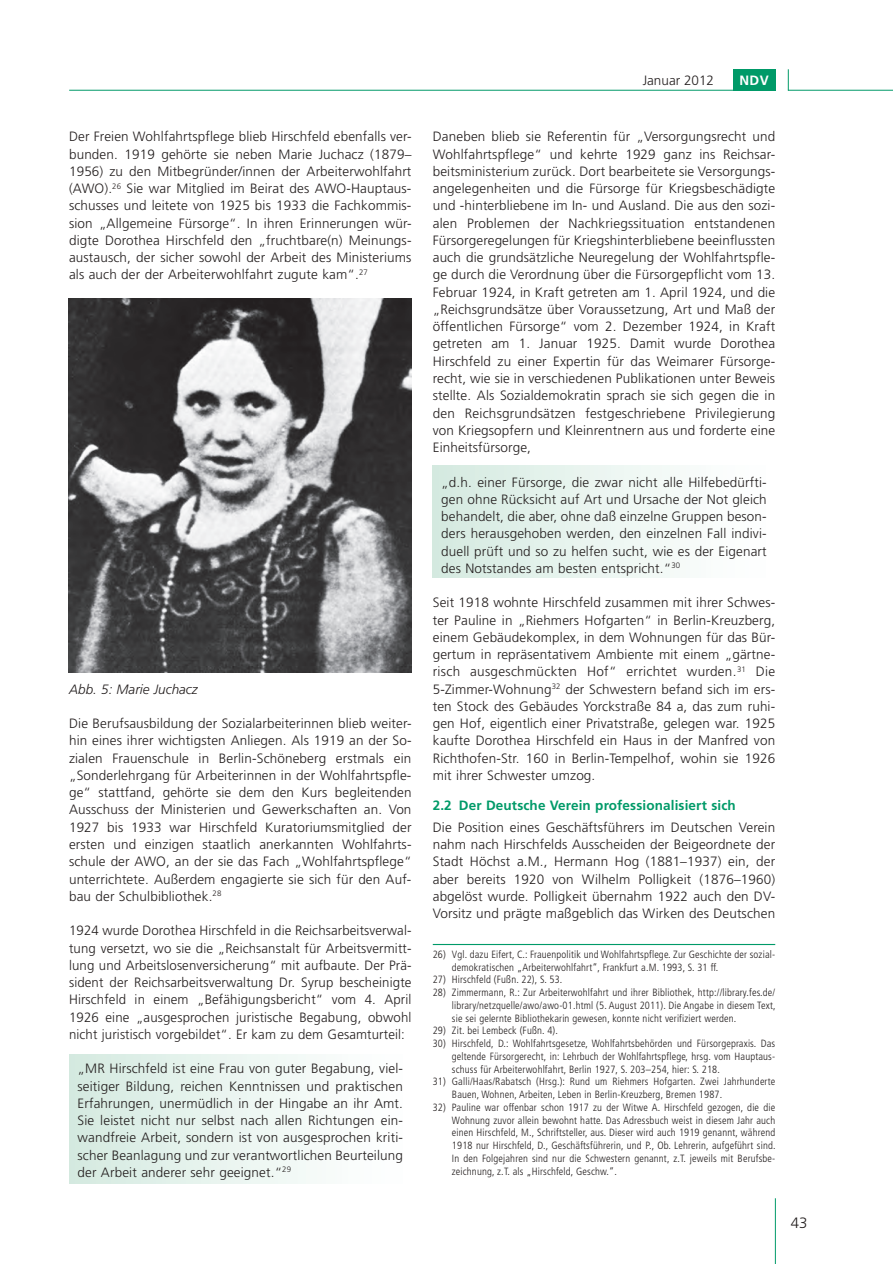
<style>
.page{position:relative;width:893px;height:1264px;background:#fff}
.page>*{position:absolute;margin:0;border:0;box-sizing:border-box;transform-origin:0 0}
.t1{font:300 15px "Frutiger LT";color:#241f1f}
.t2{font:300 13.5px/17.2px "Frutiger LT";letter-spacing:.01em;color:#241f1f;text-align:justify}
.t3{font:700 13.5px "Frutiger LT";letter-spacing:.01em;color:#009a68}
.t4{font:italic 300 13.5px "Frutiger LT";color:#241f1f}
.t5{font:700 13.5px "Frutiger LT";color:#fff}
.t6{font:300 condensed 10.5px/12.8px "Frutiger LT";letter-spacing:.015em;color:#241f1f;text-align:justify}
</style>
<div class="page">
<hr style="left:775px;top:1198px;width:1px;height:65px;background:#009a68">
<hr style="left:788px;top:90px;width:105px;height:1px;background:#009a68">
<hr style="left:69px;top:90px;width:706px;height:1px;background:#009a68">
<svg style="left:788px;top:69px;width:1px;height:22px"></svg>
<div style="left:732px;top:69px;width:43px;height:21px;background:#009a68"></div>
<div style="left:69px;top:1054px;width:342px;height:129px;background:linear-gradient(to right,#d5eae1,#fff)"></div>
<div style="left:433px;top:465px;width:342px;height:113px;background:linear-gradient(to right,#d5eae1,#fff)"></div>
<img style="left:69px;top:299px;width:342px;height:373px">
<hr style="left:433px;top:943px;width:342px;height:2px;background:#009a68">
<p class="t2" style="left:69px;top:128px;width:344px">Der Freien Wohlfahrtspflege blieb Hirschfeld ebenfalls ver&shy;bunden. 1919 gehörte sie neben Marie Juchacz (1879– 1956) zu den Mitbegründer/innen der Arbeiterwohlfahrt (AWO).<sup>26</sup> Sie war Mitglied im Beirat des AWO-Hauptaus&shy;schusses und leitete von 1925 bis 1933 die Fachkommis&shy;sion „Allgemeine Fürsorge“. In ihren Erinnerungen wür&shy;digte Dorothea Hirschfeld den „fruchtbare(n) Meinungs&shy;austausch, der sicher sowohl der Arbeit des Ministeriums als auch der der Arbeiterwohlfahrt zugute kam“.<sup>27</sup></p>
<p class="t4" style="left:69px;top:681px;width:130px">Abb. 5: Marie Juchacz</p>
<p class="t2" style="left:69px;top:715px;width:344px">Die Berufsausbildung der Sozialarbeiterinnen blieb weiter&shy;hin eines ihrer wichtigsten Anliegen. Als 1919 an der So&shy;zialen Frauenschule in Berlin-Schöneberg erstmals ein „Sonderlehrgang für Arbeiterinnen in der Wohlfahrtspfle&shy;ge“ stattfand, gehörte sie dem den Kurs begleitenden Ausschuss der Ministerien und Gewerkschaften an. Von 1927 bis 1933 war Hirschfeld Kuratoriumsmitglied der ersten und einzigen staatlich anerkannten Wohlfahrts&shy;schule der AWO, an der sie das Fach „Wohlfahrtspflege“ unterrichtete. Außerdem engagierte sie sich für den Auf&shy;bau der Schulbibliothek.<sup>28</sup></p>
<p class="t2" style="left:69px;top:922px;width:344px">1924 wurde Dorothea Hirschfeld in die Reichsarbeitsverwal&shy;tung versetzt, wo sie die „Reichsanstalt für Arbeitsvermitt&shy;lung und Arbeitslosenversicherung“ mit aufbaute. Der Prä&shy;sident der Reichsarbeitsverwaltung Dr. Syrup bescheinigte Hirschfeld in einem „Befähigungsbericht“ vom 4. April 1926 eine „ausgesprochen juristische Begabung, obwohl nicht juristisch vorgebildet“. Er kam zu dem Gesamturteil:</p>
<p class="t2" style="left:78px;top:1060px;width:327px">„MR Hirschfeld ist eine Frau von guter Begabung, viel&shy;seitiger Bildung, reichen Kenntnissen und praktischen Erfahrungen, unermüdlich in der Hingabe an ihr Amt.<br>Sie leistet nicht nur selbst nach allen Richtungen ein&shy;wandfreie Arbeit, sondern ist von ausgesprochen kriti&shy;scher Beanlagung und zur verantwortlichen Beurteilung der Arbeit anderer sehr geeignet.“<sup>29</sup></p>
<p class="t2" style="left:642px;top:72px;width:73px">Januar 2012</p>
<p class="t5" style="left:739px;top:72px;width:31px">NDV</p>
<p class="t2" style="left:433px;top:128px;width:344px">Daneben blieb sie Referentin für „Versorgungsrecht und Wohlfahrtspflege“ und kehrte 1929 ganz ins Reichsar&shy;beitsministerium zurück. Dort bearbeitete sie Versorgungs&shy;angelegenheiten und die Fürsorge für Kriegsbeschädigte und -hinterbliebene im In- und Ausland. Die aus den sozi&shy;alen Problemen der Nachkriegssituation entstandenen Fürsorgeregelungen für Kriegshinterbliebene beeinflussten auch die grundsätzliche Neuregelung der Wohlfahrtspfle&shy;ge durch die Verordnung über die Fürsorgepflicht vom 13.<br>Februar 1924, in Kraft getreten am 1. April 1924, und die „Reichsgrundsätze über Voraussetzung, Art und Maß der öffentlichen Fürsorge“ vom 2. Dezember 1924, in Kraft getreten am 1. Januar 1925. Damit wurde Dorothea Hirschfeld zu einer Expertin für das Weimarer Fürsorge&shy;recht, wie sie in verschiedenen Publikationen unter Beweis stellte. Als Sozialdemokratin sprach sie sich gegen die in den Reichsgrundsätzen festgeschriebene Privilegierung von Kriegsopfern und Kleinrentnern aus und forderte eine Einheitsfürsorge,</p>
<p class="t2" style="left:441px;top:473px;width:327px">„d.h. einer Fürsorge, die zwar nicht alle Hilfebedürfti&shy;gen ohne Rücksicht auf Art und Ursache der Not gleich behandelt, die aber, ohne daß einzelne Gruppen beson&shy;ders herausgehoben werden, den einzelnen Fall indivi&shy;duell prüft und so zu helfen sucht, wie es der Eigenart des Notstandes am besten entspricht.“<sup>30</sup></p>
<p class="t2" style="left:433px;top:594px;width:344px">Seit 1918 wohnte Hirschfeld zusammen mit ihrer Schwes&shy;ter Pauline in „Riehmers Hofgarten“ in Berlin-Kreuzberg, einem Gebäudekomplex, in dem Wohnungen für das Bür&shy;gertum in repräsentativem Ambiente mit einem „gärtne&shy;risch ausgeschmückten Hof“ errichtet wurden.<sup>31</sup> Die 5-Zimmer-Wohnung<sup>32</sup> der Schwestern befand sich im ers&shy;ten Stock des Gebäudes Yorckstraße 84 a, das zum ruhi&shy;gen Hof, eigentlich einer Privatstraße, gelegen war. 1925 kaufte Dorothea Hirschfeld ein Haus in der Manfred von Richthofen-Str. 160 in Berlin-Tempelhof, wohin sie 1926 mit ihrer Schwester umzog.</p>
<p class="t3" style="left:433px;top:797px;width:304px">2.2 Der Deutsche Verein professionalisiert sich</p>
<p class="t2" style="left:433px;top:818px;width:344px">Die Position eines Geschäftsführers im Deutschen Verein nahm nach Hirschfelds Ausscheiden der Beigeordnete der Stadt Höchst a.M., Hermann Hog (1881–1937) ein, der aber bereits 1920 von Wilhelm Polligkeit (1876–1960) abgelöst wurde. Polligkeit übernahm 1922 auch den DV-Vorsitz und prägte maßgeblich das Wirken des Deutschen</p>
<p class="t6" style="left:452px;top:947px;width:325px;text-indent:-19px">26) Vgl. dazu Eifert, C.: Frauenpolitik und Wohlfahrtspflege. Zur Geschichte der sozial&shy;demokratischen „Arbeiterwohlfahrt“, Frankfurt a.M. 1993, S. 31 ff.</p>
<p class="t6" style="left:433px;top:973px;width:131px">27) Hirschfeld (Fußn. 22), S. 53.</p>
<p class="t6" style="left:452px;top:986px;width:325px;text-indent:-19px">28) Zimmermann, R.: Zur Arbeiterwohlfahrt und ihrer Bibliothek, http://library.fes.de/ library/netzquelle/awo/awo-01.html (5. August 2011). Die Angabe in diesem Text, sie sei gelernte Bibliothekarin gewesen, konnte nicht verifiziert werden.</p>
<p class="t6" style="left:433px;top:1024px;width:127px">29) Zit. bei Lembeck (Fußn. 4).</p>
<p class="t6" style="left:452px;top:1037px;width:325px;text-indent:-19px">30) Hirschfeld, D.: Wohlfahrtsgesetze, Wohlfahrtsbehörden und Fürsorgepraxis. Das geltende Fürsorgerecht, in: Lehrbuch der Wohlfahrtspflege, hrsg. vom Hauptaus&shy;schuss für Arbeiterwohlfahrt, Berlin 1927, S. 203–254, hier: S. 218.</p>
<p class="t6" style="left:452px;top:1075px;width:325px;text-indent:-19px">31) Galli/Haas/Rabatsch (Hrsg.): Rund um Riehmers Hofgarten. Zwei Jahrhunderte<br>Bauen, Wohnen, Arbeiten, Leben in Berlin-Kreuzberg, Bremen 1987.</p>
<p class="t6" style="left:452px;top:1100px;width:325px;text-indent:-19px">32) Pauline war offenbar schon 1917 zu der Witwe A. Hirschfeld gezogen, die die Wohnung zuvor allein bewohnt hatte. Das Adressbuch weist in diesem Jahr auch einen Hirschfeld, M., Schriftsteller, aus. Dieser wird auch 1919 genannt, während 1918 nur Hirschfeld, D., Geschäftsführerin, und P., Ob. Lehrerin, aufgeführt sind.<br>In den Folgejahren sind nur die Schwestern genannt, z.T. jeweils mit Berufsbe&shy;zeichnung, z.T. als „Hirschfeld, Geschw.“.</p>
<p class="t1" style="left:790px;top:1214px;width:18px">43</p>
</div>
